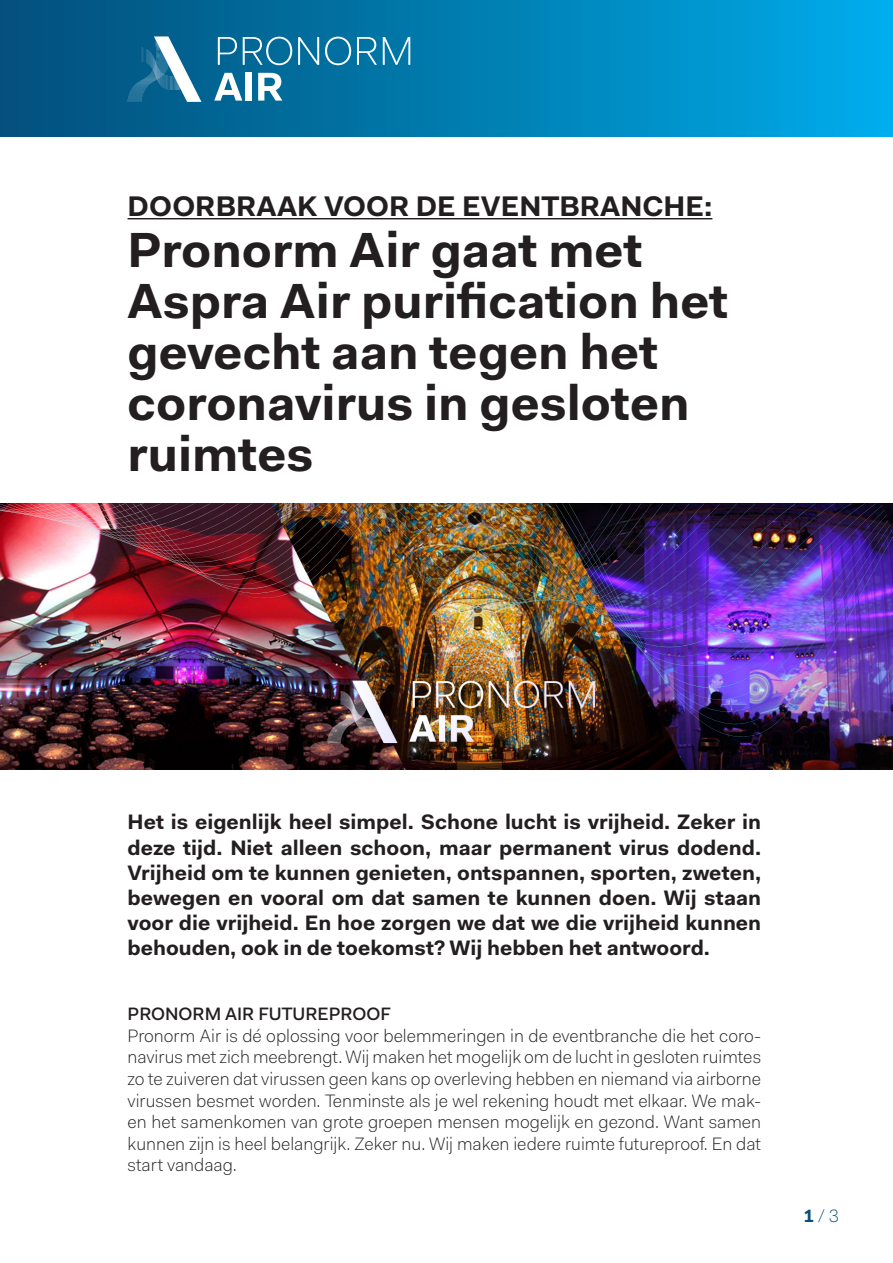
<style>
.page{position:relative;width:893px;height:1263px;background:#fff}
.page>*{position:absolute;margin:0;border:0;box-sizing:border-box;transform-origin:0 0}
.t1{font:700 49.5px/51px "Fakt";color:#231f20}
.t2{font:700 28.5px "Fakt";color:#231f20}
.t3{font:700 21px/25.2px "Fakt";color:#231f20;text-align:justify}
.t4{font:300 18px/21.6px "Fakt";color:#231f20;text-align:justify}
.t5{font:500 18px "Fakt";color:#231f20}
.t6{font:300 18px "Fakt";color:#064e7d}
.s1{font-weight:700}
</style>
<div class="page">
<hr style="left:128px;top:218px;width:584px;height:1px;background:#231f20">
<img style="left:0;top:623px;width:893px;height:146px">
<img style="left:140px;top:503px;width:753px;height:235px">
<img style="left:133px;top:503px;width:759px;height:222px">
<img style="left:125px;top:503px;width:765px;height:210px">
<img style="left:111px;top:503px;width:775px;height:194px">
<img style="left:104px;top:503px;width:780px;height:183px">
<img style="left:96px;top:503px;width:787px;height:173px">
<img style="left:89px;top:503px;width:787px;height:163px">
<img style="left:82px;top:503px;width:783px;height:154px">
<img style="left:74px;top:503px;width:777px;height:144px">
<img style="left:67px;top:503px;width:768px;height:137px">
<img style="left:60px;top:503px;width:756px;height:126px">
<img style="left:613px;top:503px;width:183px;height:118px">
<img style="left:631px;top:503px;width:144px;height:113px">
<img style="left:641px;top:503px;width:114px;height:109px">
<svg style="left:689px;top:503px;width:48px;height:108px;background:#47278a"></svg>
<svg style="left:704px;top:503px;width:16px;height:107px;background:#4e249c"></svg>
<svg style="left:689px;top:503px;width:15px;height:107px;background:#451f97"></svg>
<img style="left:0;top:503px;width:613px;height:120px">
<div style="left:0;top:0;width:893px;height:136px;background:linear-gradient(to right,#034e78,#00abe8)"></div>
<svg style="left:218px;top:37px;width:19px;height:28px"></svg>
<svg style="left:243px;top:37px;width:49px;height:28px"></svg>
<svg style="left:298px;top:37px;width:21px;height:28px"></svg>
<svg style="left:325px;top:37px;width:26px;height:28px"></svg>
<svg style="left:357px;top:37px;width:20px;height:28px"></svg>
<svg style="left:383px;top:37px;width:27px;height:28px"></svg>
<svg style="left:214px;top:73px;width:28px;height:28px"></svg>
<div style="left:246px;top:73px;width:6px;height:28px;background:#fff"></div>
<svg style="left:258px;top:73px;width:24px;height:28px"></svg>
<svg style="left:128px;top:36px;width:73px;height:66px"></svg>
<p class="t2" style="left:128px;top:189px;width:586px">DOORBRAAK VOOR DE EVENTBRANCHE:</p>
<p class="t1" style="left:128px;top:224px;width:516px">Pronorm Air gaat met</p>
<p class="t1" style="left:128px;top:275px;width:602px">Aspra Air purification het gevecht aan tegen het coronavirus in gesloten ruimtes</p>
<p class="t3" style="left:128px;top:809px;width:635px">Het is eigenlijk heel simpel. Schone lucht is vrijheid. Zeker in deze tijd. Niet alleen schoon, maar permanent virus dodend.<br>Vrijheid om te kunnen genieten, ontspannen, sporten, zweten, bewegen en vooral om dat samen te kunnen doen. Wij staan voor die vrijheid. En hoe zorgen we dat we die vrijheid kunnen behouden, ook in de toekomst? Wij hebben het antwoord.</p>
<p class="t5" style="left:128px;top:1003px;width:265px">PRONORM AIR FUTUREPROOF</p>
<p class="t4" style="left:128px;top:1024px;width:635px">Pronorm Air is dé oplossing voor belemmeringen in de eventbranche die het coro&shy;navirus met zich meebrengt. Wij maken het mogelijk om de lucht in gesloten ruimtes zo te zuiveren dat virussen geen kans op overleving hebben en niemand via airborne virussen besmet worden. Tenminste als je wel rekening houdt met elkaar. We mak&shy;en het samenkomen van grote groepen mensen mogelijk en gezond. Want samen kunnen zijn is heel belangrijk. Zeker nu. Wij maken iedere ruimte futureproof. En dat start vandaag.</p>
<p class="t6" style="left:804px;top:1205px;width:37px"><span class="s1">1</span> / 3</p>
</div>
